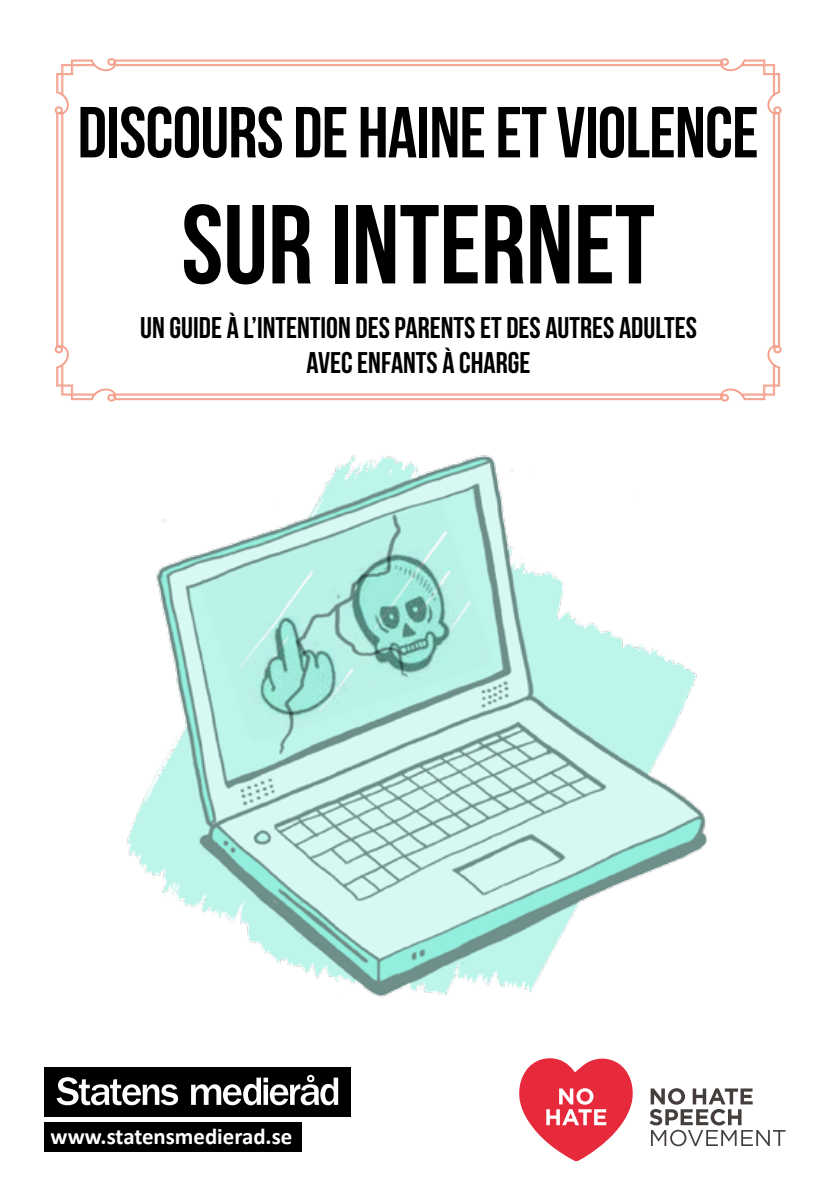
<style>
.page{position:relative;width:840px;height:1191px;background:#fff}
.page>*{position:absolute;margin:0;border:0;box-sizing:border-box;transform-origin:0 0}
.t1{font:112px "Bebas Neue";color:#000}
.t2{font:72px "Bebas Neue";letter-spacing:-.01em;color:#000}
.t3{font:700 29.8px/35.8px "Bebas Neue";color:#000;text-align:center}
.t4{font:700 22.8px "Calibri";color:#fff}
</style>
<div class="page">
<svg style="left:519px;top:1058px;width:114px;height:103px"></svg>
<svg style="left:649px;top:1088px;width:136px;height:58px"></svg>
<img style="left:126px;top:455px;width:582px;height:543px">
<img style="left:198px;top:501px;width:296px;height:242px">
<svg style="left:54px;top:58px;width:727px;height:344px"></svg>
<div style="left:44px;top:1122px;width:257px;height:30px;background:#000"></div>
<div style="left:44px;top:1067px;width:306px;height:50px;background:#000"></div>
<svg style="left:57px;top:1077px;width:121px;height:28px"></svg>
<svg style="left:191px;top:1074px;width:147px;height:31px"></svg>
<h2 class="t2" style="left:78px;top:93px;width:682px">DISCOURS DE HAINE ET VIOLENCE</h2>
<h1 class="t1" style="left:181px;top:183px;width:474px">SUR INTERNET</h1>
<p class="t3" style="left:140px;top:309px;width:557px">UN GUIDE À L’INTENTION DES PARENTS ET DES AUTRES ADULTES<br>AVEC ENFANTS À CHARGE</p>
<p class="t4" style="left:51px;top:1122px;width:243px">www.statensmedierad.se</p>
</div>
